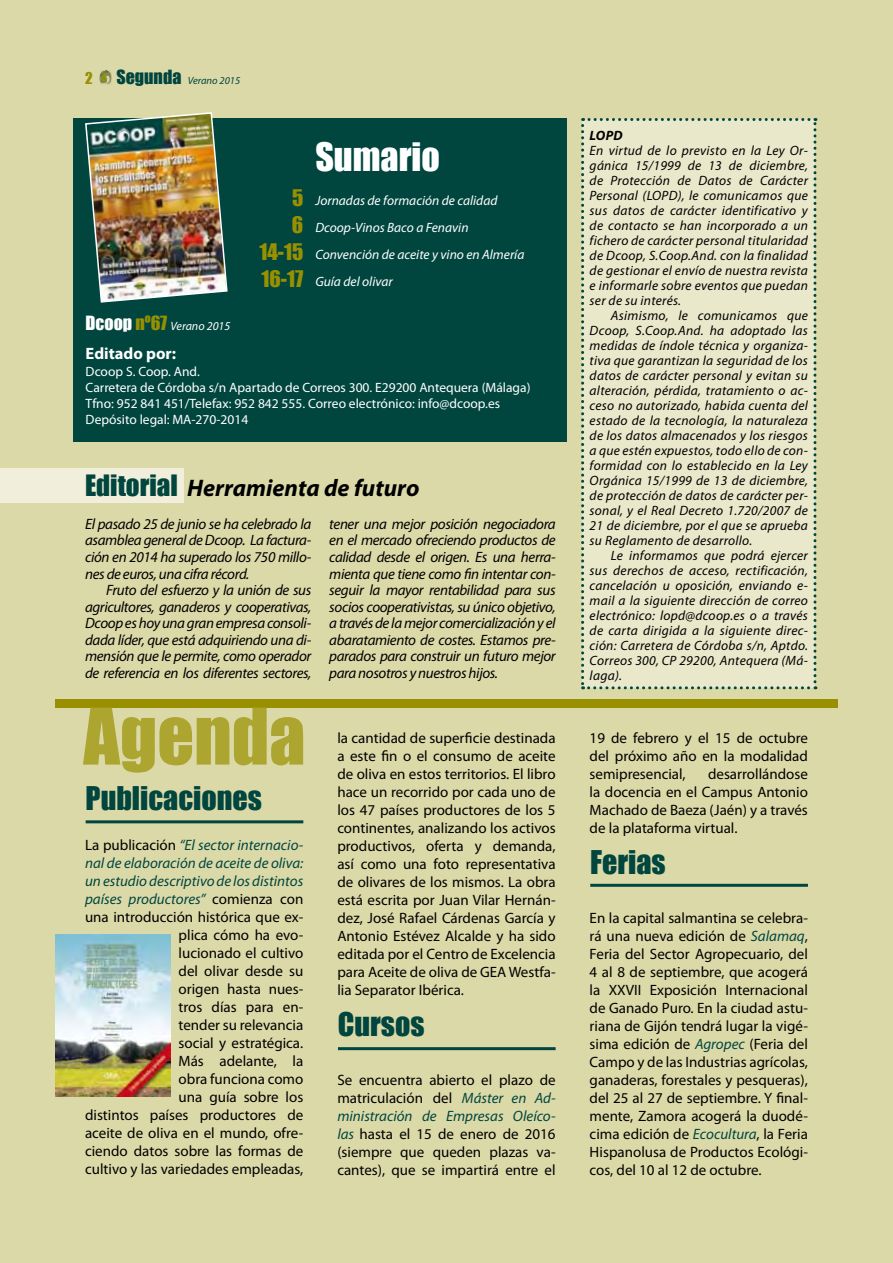
<style>
.page{position:relative;width:893px;height:1263px;background:#dcd9a8}
.page>*{position:absolute;margin:0;border:0;box-sizing:border-box;transform-origin:0 0}
.t1{font:72px "Impact";color:#aca530}
.t2{font:36px "Impact";color:#fff}
.t3{font:30px "Impact";color:#00463f}
.t4{font:italic 700 24px "Myriad Pro";color:#000}
.t5{font:21px/27px "Impact";color:#989000;text-align:right}
.t6{font:700 16.5px "Myriad Pro";color:#fff}
.t7{font:15px/18px "Myriad Pro";color:#000;text-align:justify}
.t8{font:italic 15px/16.5px "Myriad Pro";letter-spacing:-.025em;color:#000;text-align:justify}
.t9{font:15px "Impact";color:#989000}
.t10{font:italic 13.5px/15px "Myriad Pro";letter-spacing:.02em;color:#000;text-align:justify}
.t11{font:13.5px/16.2px "Myriad Pro";color:#fff}
.t12{font:italic 13.5px/27px "Myriad Pro";color:#fff}
.t13{font:italic 700 13.5px "Myriad Pro";color:#000}
.t14{font:italic 12px "Myriad Pro";color:#fff}
.t15{font:italic 10.5px "Myriad Pro";color:#00463f}
.s1{font-family:"Impact";font-style:normal;font-size:18px}
.s2{font-family:"Impact";font-style:normal;font-size:18px;color:#989000}
.s3{font-family:"Impact";font-weight:400;font-style:normal;font-size:27px;color:#00463f}
.s4{font-style:italic;color:#00463f}
</style>
<div class="page">
<div style="left:55px;top:699px;width:783px;height:9px;background:#989000"></div>
<div style="left:0;top:468px;width:184px;height:34px;background:#f1efdc"></div>
<img style="left:99px;top:70px;width:13px;height:14px">
<div style="left:74px;top:118px;width:493px;height:323px;background:#00463f"></div>
<div style="left:581px;top:118px;width:235px;height:571px;background:#e9e8ca"></div>
<img style="left:85px;top:112px;width:143px;height:191px">
<hr style="left:86px;top:820px;width:217px;height:3px;background:#00463f">
<hr style="left:590px;top:884px;width:218px;height:3px;background:#00463f">
<hr style="left:338px;top:1047px;width:218px;height:3px;background:#00463f">
<img style="left:55px;top:935px;width:115px;height:161px">
<p class="t9" style="left:85px;top:66px;width:9px">2</p>
<p class="t15" style="left:116px;top:74px;width:125px"><span class="s1">Segunda</span> Verano 2015</p>
<p class="t14" style="left:86px;top:318px;width:146px"><span class="s1">Dcoop</span> <span class="s2">nº67</span> Verano 2015</p>
<h3 class="t5" style="left:259px;top:184px;width:45px">5<br>6<br>14-15<br>16-17</h3>
<h2 class="t2" style="left:315px;top:129px;width:126px">Sumario</h2>
<p class="t12" style="left:315px;top:187px;width:211px">Jornadas de formación de calidad<br>Dcoop-Vinos Baco a Fenavin<br>Convención de aceite y vino en Almería<br>Guía del olivar</p>
<p class="t6" style="left:86px;top:343px;width:92px">Editado por:</p>
<p class="t11" style="left:86px;top:363px;width:446px">Dcoop S. Coop. And.<br>Carretera de Córdoba s/n Apartado de Correos 300. E29200 Antequera (Málaga)<br>Tfno: 952 841 451/Telefax: 952 842 555. Correo electrónico: info@dcoop.es Depósito legal: MA-270-2014</p>
<h3 class="t4" style="left:85px;top:472px;width:336px"><span class="s3">Editorial</span> Herramienta de futuro</h3>
<p class="t8" style="left:85px;top:515px;width:228px">El pasado 25 de junio se ha celebrado la asamblea general de Dcoop. La factura&shy;ción en 2014 ha superado los 750 millo&shy;nes de euros, una cifra récord.</p>
<p class="t8" style="left:85px;top:581px;width:228px;text-indent:21px">Fruto del esfuerzo y la unión de sus agricultores, ganaderos y cooperativas, Dcoop es hoy una gran empresa consoli&shy;dada líder, que está adquiriendo una di&shy;mensión que le permite, como operador de referencia en los diferentes sectores,</p>
<h1 class="t1" style="left:83px;top:680px;width:224px">Agenda</h1>
<h3 class="t3" style="left:86px;top:775px;width:178px">Publicaciones</h3>
<p class="t7" style="left:85px;top:836px;width:220px;text-align:right">La publicación <span class="s4">“El sector internacio&shy;nal de elaboración de aceite de oliva: un estudio descriptivo de los distintos países productores”</span> comienza con una introducción histórica que ex&shy;plica cómo ha evo-<br>lucionado el cultivo<br>del olivar desde su<br>origen hasta nues-<br>tros días para en-<br>tender su relevancia<br>social y estratégica.<br>Más adelante, la<br>obra funciona como<br>una guía sobre los<br>distintos países productores de aceite de oliva en el mundo, ofre&shy;ciendo datos sobre las formas de cultivo y las variedades empleadas,</p>
<p class="t8" style="left:329px;top:515px;width:228px">tener una mejor posición negociadora en el mercado ofreciendo productos de calidad desde el origen. Es una herra&shy;mienta que tiene como fin intentar con&shy;seguir la mayor rentabilidad para sus socios cooperativistas, su único objetivo, a través de la mejor comercialización y el abaratamiento de costes. Estamos pre&shy;parados para construir un futuro mejor para nosotros y nuestros hijos.</p>
<p class="t7" style="left:337px;top:728px;width:220px">la cantidad de superficie destinada a este fin o el consumo de aceite de oliva en estos territorios. El libro hace un recorrido por cada uno de los 47 países productores de los 5 continentes, analizando los activos productivos, oferta y demanda, así como una foto representativa de olivares de los mismos. La obra está escrita por Juan Vilar Hernán&shy;dez, José Rafael Cárdenas García y Antonio Estévez Alcalde y ha sido editada por el Centro de Excelencia para Aceite de oliva de GEA Westfa&shy;lia Separator Ibérica.</p>
<h3 class="t3" style="left:338px;top:1001px;width:88px">Cursos</h3>
<p class="t7" style="left:337px;top:1070px;width:220px">Se encuentra abierto el plazo de matriculación del <span class="s4">Máster en Ad&shy;ministración de Empresas Oleíco&shy;las</span> hasta el 15 de enero de 2016 (siempre que queden plazas va&shy;cantes), que se impartirá entre el</p>
<p class="t13" style="left:590px;top:126px;width:35px">LOPD</p>
<p class="t10" style="left:590px;top:143px;width:220px">En virtud de lo previsto en la Ley Or&shy;gánica 15/1999 de 13 de diciembre, de Protección de Datos de Carácter Personal (LOPD), le comunicamos que sus datos de carácter identificativo y de contacto se han incorporado a un fichero de carácter personal titularidad de Dcoop, S.Coop.And. con la finalidad de gestionar el envío de nuestra revista e informarle sobre eventos que puedan ser de su interés.</p>
<p class="t10" style="left:590px;top:308px;width:220px;text-indent:21px">Asimismo, le comunicamos que Dcoop, S.Coop.And. ha adoptado las medidas de índole técnica y organiza&shy;tiva que garantizan la seguridad de los datos de carácter personal y evitan su alteración, pérdida, tratamiento o ac&shy;ceso no autorizado, habida cuenta del estado de la tecnología, la naturaleza de los datos almacenados y los riesgos a que estén expuestos, todo ello de con&shy;formidad con lo establecido en la Ley Orgánica 15/1999 de 13 de diciembre, de protección de datos de carácter per&shy;sonal, y el Real Decreto 1.720/2007 de 21 de diciembre, por el que se aprueba su Reglamento de desarrollo.</p>
<p class="t10" style="left:590px;top:548px;width:220px;text-indent:21px">Le informamos que podrá ejercer sus derechos de acceso, rectificación, cancelación u oposición, enviando e&shy;mail a la siguiente dirección de correo electrónico: lopd@dcoop.es o a través de carta dirigida a la siguiente direc&shy;ción: Carretera de Córdoba s/n, Aptdo.<br>Correos 300, CP 29200, Antequera (Má&shy;laga).</p>
<p class="t7" style="left:590px;top:728px;width:220px">19 de febrero y el 15 de octubre del próximo año en la modalidad semipresencial,</p>
<p class="t7" style="left:590px;top:764px;width:220px;text-indent:118px">desarrollándose la docencia en el Campus Antonio Machado de Baeza (Jaén) y a través de la plataforma virtual.</p>
<h3 class="t3" style="left:590px;top:838px;width:77px">Ferias</h3>
<p class="t7" style="left:590px;top:908px;width:220px">En la capital salmantina se celebra&shy;rá una nueva edición de <span class="s4">Salamaq</span>, Feria del Sector Agropecuario, del 4 al 8 de septiembre, que acogerá la XXVII Exposición Internacional de Ganado Puro. En la ciudad astu&shy;riana de Gijón tendrá lugar la vigé&shy;sima edición de <span class="s4">Agropec</span> (Feria del Campo y de las Industrias agrícolas, ganaderas, forestales y pesqueras), del 25 al 27 de septiembre. Y final&shy;mente, Zamora acogerá la duodé&shy;cima edición de <span class="s4">Ecocultura</span>, la Feria Hispanolusa de Productos Ecológi&shy;cos, del 10 al 12 de octubre.</p>
</div>
